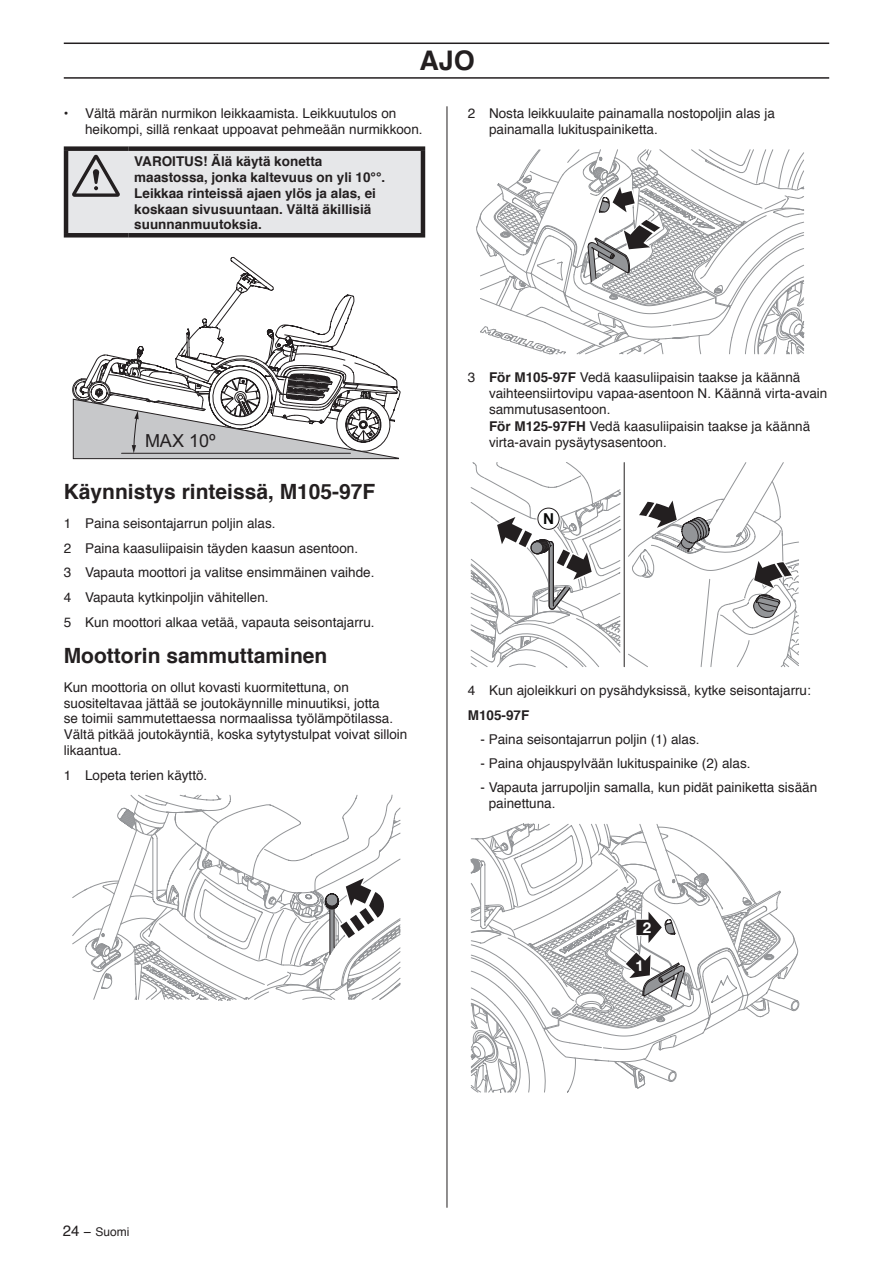
<style>
.page{position:relative;width:893px;height:1263px;background:#fff}
.page>*{position:absolute;margin:0;border:0;box-sizing:border-box;transform-origin:0 0}
.t1{font:700 27px "Helvetica";color:#231f20}
.t2{font:700 21px "Helvetica";color:#231f20}
.t3{font:18px "Arial";color:#231f20}
.t4{font:700 15px "Helvetica";color:#050504}
.t5{font:700 15px "Helvetica Neue";color:#fff}
.t6{font:13.5px/15.8px "Helvetica";color:#231f20}
.t7{font:700 13.5px/15.8px "Helvetica";color:#231f20}
.t8{font:12px "Helvetica";color:#231f20}
.s1{font-weight:700}
.s2{font-size:15px}
.s3{font-size:13.5px}
</style>
<div class="page">
<hr style="left:447px;top:106px;width:1px;height:1102px;background:#231f20">
<hr style="left:64px;top:43px;width:765px;height:1px;background:#231f20">
<hr style="left:64px;top:77px;width:765px;height:2px;background:#231f20">
<div style="left:64px;top:146px;width:64px;height:5px;background:#231f20"></div>
<hr style="left:64px;top:151px;width:4px;height:82px;background:#231f20">
<div style="left:128px;top:146px;width:297px;height:5px;background:#231f20"></div>
<hr style="left:421px;top:151px;width:4px;height:82px;background:#231f20">
<hr style="left:64px;top:233px;width:64px;height:4px;background:#231f20">
<hr style="left:128px;top:233px;width:297px;height:4px;background:#231f20">
<svg style="left:66px;top:149px;width:357px;height:86px;background:#d5d6d8"></svg>
<svg style="left:72px;top:257px;width:328px;height:202px"></svg>
<svg style="left:72px;top:794px;width:328px;height:207px"></svg>
<svg style="left:476px;top:149px;width:329px;height:205px"></svg>
<svg style="left:628px;top:462px;width:171px;height:205px"></svg>
<hr style="left:624px;top:463px;width:1px;height:204px;background:#231f20">
<svg style="left:471px;top:462px;width:150px;height:206px"></svg>
<svg style="left:471px;top:823px;width:328px;height:270px"></svg>
<h1 class="t1" style="left:419px;top:42px;width:57px">AJO</h1>
<p class="t6" style="left:85px;top:106px;width:339px;text-indent:-21px">• Vältä märän nurmikon leikkaamista. Leikkuutulos on heikompi, sillä renkaat uppoavat pehmeään nurmikkoon.</p>
<p class="t7" style="left:134px;top:154px;width:252px">VAROITUS! Älä käytä konetta maastossa, jonka kaltevuus on yli 10°°.<br>Leikkaa rinteissä ajaen ylös ja alas, ei koskaan sivusuuntaan. Vältä äkillisiä suunnanmuutoksia.</p>
<p class="t6" style="left:489px;top:106px;width:287px;line-height:16.2px;text-indent:-21px">2 Nosta leikkuulaite painamalla nostopoljin alas ja painamalla lukituspainiketta.</p>
<h3 class="t3" style="left:145px;top:429px;width:72px">MAX 10º</h3>
<h2 class="t2" style="left:64px;top:477px;width:313px">Käynnistys rinteissä, M105-97F</h2>
<p class="t6" style="left:64px;top:511px;width:312px;line-height:24.8px">1 Paina seisontajarrun poljin alas.<br>2 Paina kaasuliipaisin täyden kaasun asentoon.<br>3 Vapauta moottori ja valitse ensimmäinen vaihde.<br>4 Vapauta kytkinpoljin vähitellen.<br>5 Kun moottori alkaa vetää, vapauta seisontajarru.</p>
<h2 class="t2" style="left:64px;top:642px;width:265px">Moottorin sammuttaminen</h2>
<p class="t6" style="left:64px;top:680px;width:345px">Kun moottoria on ollut kovasti kuormitettuna, on suositeltavaa jättää se joutokäynnille minuutiksi, jotta<br>se toimii sammutettaessa normaalissa työlämpötilassa.<br>Vältä pitkää joutokäyntiä, koska sytytystulpat voivat silloin likaantua.</p>
<p class="t6" style="left:64px;top:768px;width:145px">1 Lopeta terien käyttö.</p>
<p class="t6" style="left:489px;top:370px;width:340px;line-height:16.2px;text-indent:-21px">3 <span class="s1">För M105-97F</span> Vedä kaasuliipaisin taakse ja käännä vaihteensiirtovipu vapaa-asentoon N. Käännä virta-avain sammutusasentoon.<br><span class="s1">För M125-97FH</span> Vedä kaasuliipaisin taakse ja käännä virta-avain pysäytysasentoon.</p>
<p class="t4" style="left:543px;top:508px;width:12px">N</p>
<p class="t6" style="left:468px;top:684px;width:345px">4 Kun ajoleikkuri on pysähdyksissä, kytke seisontajarru:</p>
<p class="t7" style="left:468px;top:708px;width:63px">M105-97F</p>
<p class="t6" style="left:480px;top:732px;width:221px">- Paina seisontajarrun poljin (1) alas.</p>
<p class="t6" style="left:480px;top:756px;width:272px">- Paina ohjauspylvään lukituspainike (2) alas.</p>
<p class="t6" style="left:489px;top:781px;width:330px;text-indent:-8px">- Vapauta jarrupoljin samalla, kun pidät painiketta sisään painettuna.</p>
<p class="t5" style="left:643px;top:918px;width:10px">2</p>
<p class="t8" style="left:63px;top:1223px;width:68px"><span class="s2">24</span> <span class="s3">−</span> Suomi</p>
</div>
